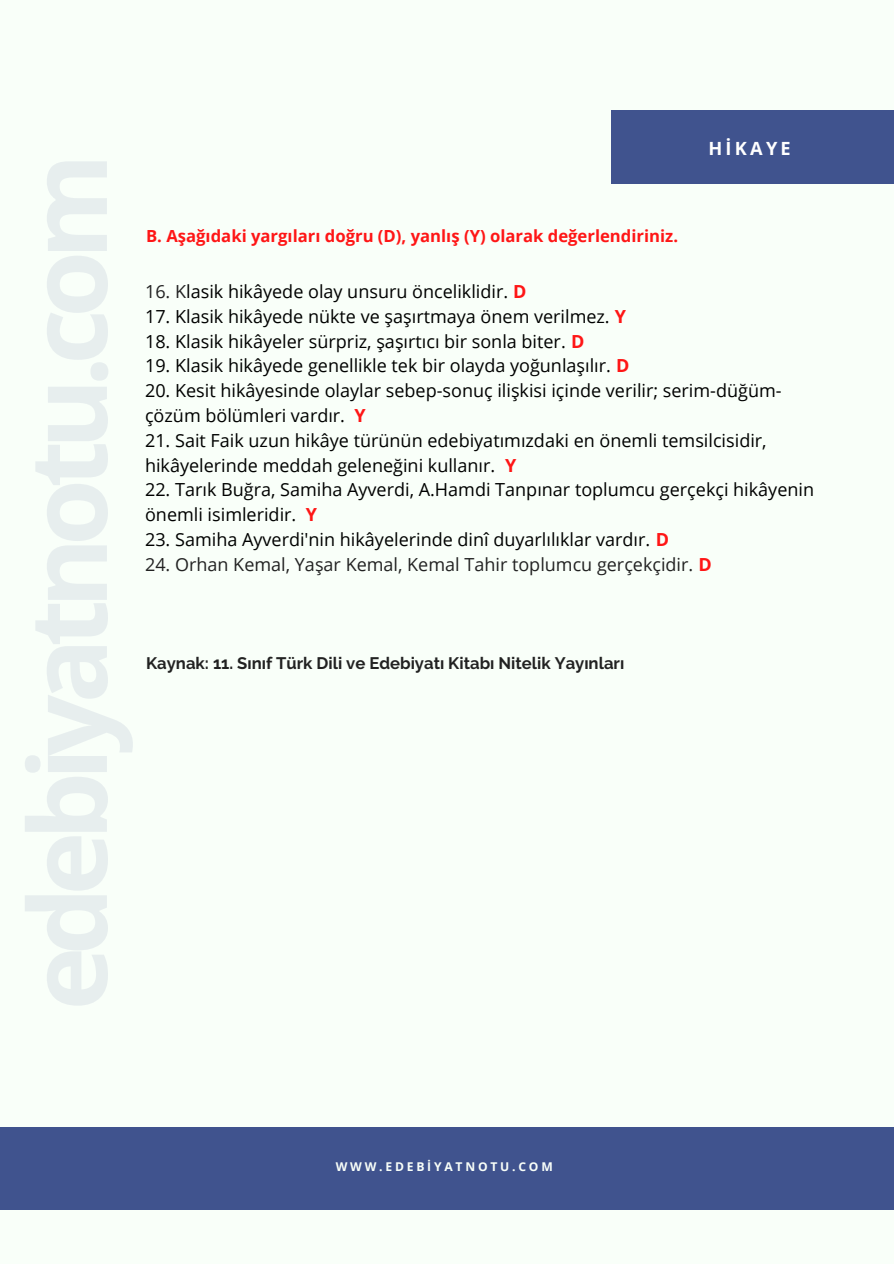
<style>
.page{position:relative;width:894px;height:1264px;background:#fff}
.page>*{position:absolute;margin:0;border:0;box-sizing:border-box;transform-origin:0 0}
.t1{font:700 18.15px "Open Sans";letter-spacing:.18em;color:#fff}
.t2{font:18px/24.8px "Open Sans";color:#000}
.t3{font:18px "Open Sans";color:#222}
.t4{font:700 16.65px "Open Sans";color:#ff1616}
.t5{font:700 16.65px "Raleway";color:#222}
.t6{font:700 12.15px "Open Sans";letter-spacing:.23em;color:#f9fff9}
.s1{color:#222}
.s2{font-weight:700;color:#ff1616}
</style>
<div class="page">
<div style="left:0;top:0;width:893px;height:1263px;background:#f9fff9"></div>
<div style="left:610px;top:111px;width:283px;height:73px;background:#40538e"></div>
<div style="left:0;top:1127px;width:893px;height:82px;background:#40538e"></div>
<p class="t4" style="left:146px;top:224px;width:533px">B. Aşağıdaki yargıları doğru (D), yanlış (Y) olarak değerlendiriniz.</p>
<p class="t1" style="left:708px;top:135px;width:84px">HİKAYE</p>
<p class="t2" style="left:145px;top:279px;width:383px"><span class="s1">16. K</span>lasik hikâyede olay unsuru önceliklidir. <span class="s2">D</span></p>
<p class="t2" style="left:145px;top:303px;width:482px">17. Klasik hikâyede nükte ve şaşırtmaya önem verilmez. <span class="s2">Y</span></p>
<p class="t2" style="left:145px;top:328px;width:440px">18. Klasik hikâyeler sürpriz, şaşırtıcı bir sonla biter. <span class="s2">D</span></p>
<p class="t2" style="left:145px;top:353px;width:486px">19. Klasik hikâyede genellikle tek bir olayda yoğunlaşılır. <span class="s2">D</span></p>
<p class="t2" style="left:145px;top:378px;width:638px">20. Kesit hikâyesinde olaylar sebep-sonuç ilişkisi içinde verilir; serim-düğüm&shy;çözüm bölümleri vardır. <span class="s2">Y</span></p>
<p class="t2" style="left:145px;top:427px;width:623px">21. Sait Faik uzun hikâye türünün edebiyatımızdaki en önemli temsilcisidir, hikâyelerinde meddah geleneğini kullanır. <span class="s2">Y</span></p>
<p class="t2" style="left:145px;top:477px;width:670px">22. Tarık Buğra, Samiha Ayverdi, A.Hamdi Tanpınar toplumcu gerçekçi hikâyenin önemli isimleridir. <span class="s2">Y</span></p>
<p class="t2" style="left:145px;top:526px;width:525px">23. Samiha Ayverdi'nin hikâyelerinde dinî duyarlılıklar vardır. <span class="s2">D</span></p>
<p class="t3" style="left:145px;top:551px;width:568px">24. Orhan Kemal, Yaşar Kemal, Kemal Tahir toplumcu gerçekçidir. <span class="s2">D</span></p>
<p class="t5" style="left:146px;top:653px;width:479px">Kaynak: 11. Sınıf Türk Dili ve Edebiyatı Kitabı Nitelik Yayınları</p>
<p class="t6" style="left:335px;top:1157px;width:218px">WWW.EDEBİYATNOTU.COM</p>
</div>
